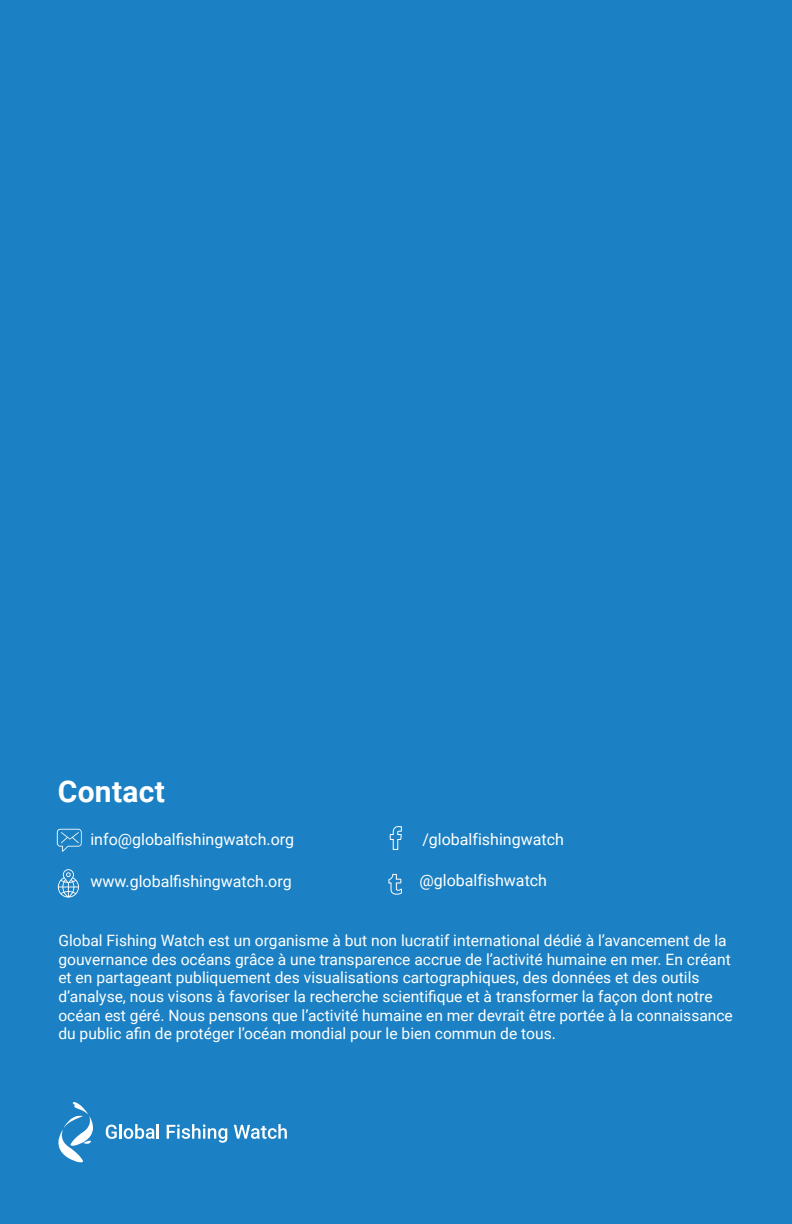
<style>
.page{position:relative;width:792px;height:1224px;background:#fff}
.page>*{position:absolute;margin:0;border:0;box-sizing:border-box;transform-origin:0 0}
.t1{font:700 30px "Roboto";letter-spacing:.01em;color:#fff}
.t2{font:16px "Roboto";color:#fff}
.t3{font:15.6px/18.8px "Roboto";color:#fff}
</style>
<div class="page">
<div style="left:0;top:1207px;width:792px;height:17px;background:#1b81c4"></div>
<div style="left:0;top:0;width:792px;height:1207px;background:#1b81c4"></div>
<svg style="left:106px;top:1125px;width:11px;height:14px"></svg>
<hr style="left:119px;top:1124px;width:3px;height:15px;background:#fff">
<svg style="left:124px;top:1124px;width:35px;height:15px"></svg>
<svg style="left:167px;top:1124px;width:60px;height:19px"></svg>
<svg style="left:234px;top:1124px;width:53px;height:15px"></svg>
<svg style="left:58px;top:1102px;width:35px;height:61px"></svg>
<svg style="left:58px;top:869px;width:21px;height:29px"></svg>
<svg style="left:57px;top:829px;width:25px;height:22px"></svg>
<svg style="left:388px;top:874px;width:14px;height:21px"></svg>
<svg style="left:389px;top:826px;width:13px;height:24px"></svg>
<h1 class="t1" style="left:58px;top:771px;width:109px">Contact</h1>
<p class="t2" style="left:90px;top:828px;width:205px">info@globalfishingwatch.org</p>
<p class="t2" style="left:422px;top:828px;width:143px">/globalfishingwatch</p>
<p class="t2" style="left:420px;top:870px;width:129px">@globalfishwatch</p>
<p class="t2" style="left:90px;top:870px;width:203px">www.globalfishingwatch.org</p>
<p class="t3" style="left:58px;top:930px;width:676px">Global Fishing Watch est un organisme à but non lucratif international dédié à l’avancement de la gouvernance des océans grâce à une transparence accrue de l’activité humaine en mer. En créant et en partageant publiquement des visualisations cartographiques, des données et des outils d’analyse, nous visons à favoriser la recherche scientifique et à transformer la façon dont notre océan est géré. Nous pensons que l’activité humaine en mer devrait être portée à la connaissance du public afin de protéger l’océan mondial pour le bien commun de tous.</p>
</div>
